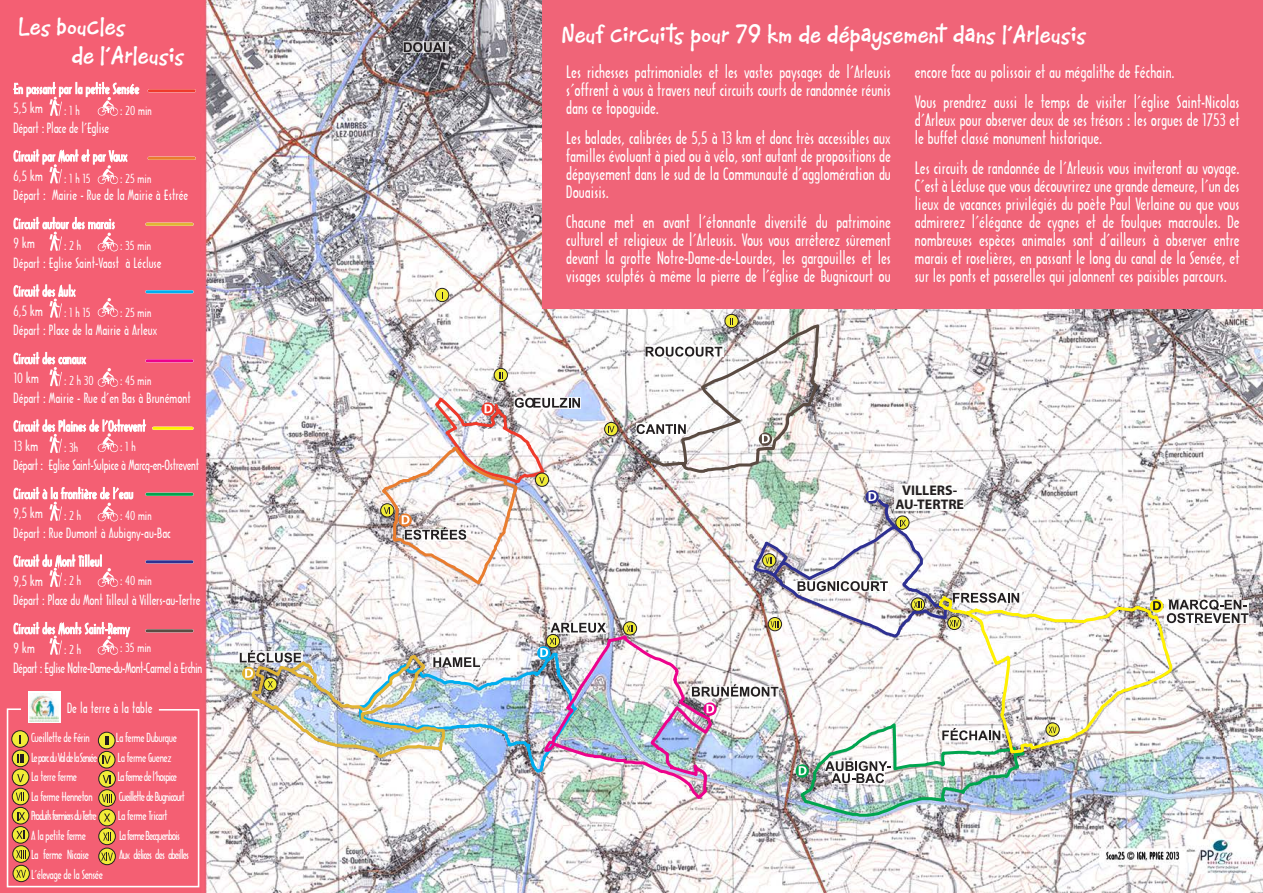
<style>
.page{position:relative;width:1263px;height:893px;background:#fff}
.page>*{position:absolute;margin:0;border:0;box-sizing:border-box;transform-origin:0 0}
.t1{font:800 24px/28.8px "CAC Norm";color:#fff}
.t2{font:16.5px/18px "Architecture Plain";color:#fff;text-align:justify}
.t3{font:700 13.95px/13.5px "Myriad Pro";color:#231f20;text-align:center}
.t4{font:13.5px/19.5px "Architecture Plain";color:#fff}
.t5{font:13.5px/19.5px "Architecture Plain";letter-spacing:-.025em;color:#fff}
.t6{font:13.5px/19.5px "Architecture Plain";letter-spacing:-.035em;color:#fff}
.t7{font:12px "Architecture Plain";letter-spacing:-.035em;color:#fff}
.t8{font:12px "Architecture Plain";letter-spacing:-.075em;color:#fff}
.t9{font:12px "Architecture Plain";letter-spacing:-.1em;color:#fff}
</style>
<div class="page">
<img style="left:0;top:0;width:1263px;height:893px">
<div style="left:725px;top:314px;width:13px;height:14px;background:#f1ec37;border-radius:50%"></div>
<div style="left:725px;top:314px;width:13px;height:14px;border:1px solid #231f20;border-radius:50%"></div>
<img style="left:1106px;top:852px;width:73px;height:7px">
<div style="left:542px;top:0;width:721px;height:309px;background:#f06478"></div>
<svg style="left:13px;top:82px;width:126px;height:34px;background:#f68090"></svg>
<svg style="left:14px;top:150px;width:114px;height:34px;background:#f68191"></svg>
<svg style="left:14px;top:217px;width:104px;height:35px;background:#f68090"></svg>
<svg style="left:97px;top:298px;width:21px;height:19px"></svg>
<svg style="left:14px;top:285px;width:62px;height:33px;background:#f68292"></svg>
<svg style="left:97px;top:368px;width:21px;height:19px"></svg>
<svg style="left:14px;top:352px;width:72px;height:34px;background:#f67f8f"></svg>
<svg style="left:14px;top:420px;width:132px;height:33px;background:#f68291"></svg>
<svg style="left:14px;top:487px;width:119px;height:35px;background:#f67f8f"></svg>
<svg style="left:14px;top:555px;width:104px;height:32px;background:#f68292"></svg>
<svg style="left:14px;top:622px;width:116px;height:33px;background:#f68493"></svg>
<svg style="left:238px;top:651px;width:2px;height:12px"></svg>
<hr style="left:149px;top:89px;width:45px;height:3px;background:#ef3a2b">
<hr style="left:149px;top:157px;width:45px;height:3px;background:#e97c2e">
<hr style="left:147px;top:223px;width:45px;height:3px;background:#e1b433">
<hr style="left:147px;top:290px;width:45px;height:3px;background:#00aeef">
<hr style="left:147px;top:359px;width:45px;height:3px;background:#ed028c">
<hr style="left:154px;top:427px;width:38px;height:3px;background:#fff101">
<hr style="left:147px;top:493px;width:45px;height:3px;background:#00a54f">
<hr style="left:147px;top:560px;width:45px;height:3px;background:#2e3092">
<hr style="left:147px;top:629px;width:45px;height:3px;background:#5a4b42">
<svg style="left:403px;top:42px;width:45px;height:10px"></svg>
<svg style="left:404px;top:42px;width:41px;height:10px"></svg>
<div style="left:28px;top:692px;width:32px;height:31px;background:#fff"></div>
<img style="left:30px;top:693px;width:25px;height:15px">
<svg style="left:435px;top:288px;width:14px;height:14px"></svg>
<div style="left:435px;top:288px;width:14px;height:14px;border:1px solid #231f20;border-radius:50%"></div>
<svg style="left:6px;top:708px;width:194px;height:180px;background:#ec6c71"></svg>
<img style="left:240px;top:318px;width:1008px;height:500px">
<p class="t1" style="left:71px;top:13px;width:115px;text-indent:-53px">Les boucles<br>de l’Arleusis</p>
<p class="t4" style="left:14px;top:98px;width:97px">5,5 km<br>Départ : Place de l’Eglise</p>
<p class="t4" style="left:14px;top:166px;width:176px">6,5 km<br>Départ : Mairie - Rue de la Mairie à Estrée</p>
<p class="t4" style="left:14px;top:233px;width:150px">9 km<br>Départ : Eglise Saint-Vaast à Lécluse</p>
<p class="t4" style="left:14px;top:301px;width:145px">6,5 km<br>Départ : Place de la Mairie à Arleux</p>
<p class="t4" style="left:14px;top:368px;width:179px">10 km<br>Départ : Mairie - Rue d’en Bas à Brunémont</p>
<p class="t5" style="left:14px;top:416px;width:187px">Circuit des Plaines de l’Ostrevent<br>13 km<br>Départ : Eglise Saint-Sulpice à Marcq-en-Ostrevent</p>
<p class="t4" style="left:14px;top:503px;width:159px">9,5 km<br>Départ : Rue Dumont à Aubigny-au-Bac</p>
<p class="t4" style="left:14px;top:571px;width:188px">9,5 km<br>Départ : Place du Mont Tilleul à Villers-au-Tertre</p>
<p class="t6" style="left:14px;top:638px;width:190px">9 km<br>Départ : Eglise Notre-Dame-du-Mont-Carmel à Erchin</p>
<p class="t7" style="left:64px;top:103px;width:17px">: 1 h</p>
<p class="t7" style="left:120px;top:103px;width:33px">: 20 min</p>
<p class="t7" style="left:64px;top:171px;width:28px">: 1 h 15</p>
<p class="t7" style="left:120px;top:171px;width:33px">: 25 min</p>
<p class="t7" style="left:64px;top:238px;width:18px">: 2 h</p>
<p class="t7" style="left:120px;top:238px;width:33px">: 35 min</p>
<p class="t7" style="left:64px;top:305px;width:28px">: 1 h 15</p>
<p class="t7" style="left:120px;top:305px;width:33px">: 25 min</p>
<p class="t7" style="left:64px;top:373px;width:31px">: 2 h 30</p>
<p class="t7" style="left:120px;top:373px;width:33px">: 45 min</p>
<p class="t7" style="left:64px;top:440px;width:16px">: 3h</p>
<p class="t7" style="left:120px;top:439px;width:17px">: 1 h</p>
<p class="t7" style="left:64px;top:508px;width:18px">: 2 h</p>
<p class="t7" style="left:120px;top:508px;width:33px">: 40 min</p>
<p class="t7" style="left:64px;top:573px;width:18px">: 2 h</p>
<p class="t7" style="left:120px;top:573px;width:33px">: 40 min</p>
<p class="t7" style="left:64px;top:642px;width:18px">: 2 h</p>
<p class="t7" style="left:120px;top:640px;width:33px">: 35 min</p>
<p class="t4" style="left:67px;top:699px;width:87px">De la terre à la table</p>
<p class="t7" style="left:31px;top:730px;width:60px">Cueillette de Férin</p>
<p class="t7" style="left:116px;top:730px;width:63px">La ferme Duburque</p>
<p class="t9" style="left:31px;top:750px;width:68px">Le porcdu Valde la Sensée</p>
<p class="t7" style="left:118px;top:750px;width:56px">La ferme Guenez</p>
<p class="t7" style="left:31px;top:769px;width:48px">La terre ferme</p>
<p class="t8" style="left:118px;top:769px;width:61px">La ferme de l’hospice</p>
<p class="t7" style="left:31px;top:789px;width:63px">La ferme Henneton</p>
<p class="t8" style="left:119px;top:789px;width:68px">Cueillette de Bugnicourt</p>
<p class="t9" style="left:31px;top:808px;width:67px">Produitsfermiersdu Tertre</p>
<p class="t7" style="left:118px;top:808px;width:51px">La ferme Tricart</p>
<p class="t7" style="left:31px;top:828px;width:56px">A la petite ferme</p>
<p class="t8" style="left:119px;top:828px;width:62px">La ferme Becquenbois</p>
<p class="t7" style="left:31px;top:847px;width:60px">La ferme Nicaise</p>
<p class="t8" style="left:119px;top:847px;width:71px">Aux délices des abeilles</p>
<p class="t7" style="left:31px;top:867px;width:74px">L’élevage de la Sensée</p>
<p class="t1" style="left:562px;top:21px;width:526px">Neuf circuits pour 79 km de dépaysement dans l’Arleusis</p>
<p class="t2" style="left:566px;top:63px;width:326px">Les richesses patrimoniales et les vastes paysages de l’Arleusis s’offrent à vous à travers neuf circuits courts de randonnée réunis dans ce topoguide.</p>
<p class="t2" style="left:566px;top:129px;width:326px">Les balades, calibrées de 5,5 à 13 km et donc très accessibles aux familles évoluant à pied ou à vélo, sont autant de propositions de dépaysement dans le sud de la Communauté d’agglomération du Douaisis.</p>
<p class="t2" style="left:566px;top:213px;width:326px">Chacune met en avant l’étonnante diversité du patrimoine culturel et religieux de l’Arleusis. Vous vous arrêterez sûrement devant la grotte Notre-Dame-de-Lourdes, les gargouilles et les visages sculptés à même la pierre de l’église de Bugnicourt ou</p>
<p class="t2" style="left:915px;top:57px;width:326px;line-height:30px">encore face au polissoir et au mégalithe de Féchain.<br>Vous prendrez aussi le temps de visiter l’église Saint-Nicolas</p>
<p class="t2" style="left:915px;top:111px;width:326px">d’Arleux pour observer deux de ses trésors : les orgues de 1753 et le buffet classé monument historique.</p>
<p class="t2" style="left:915px;top:159px;width:326px">Les circuits de randonnée de l’Arleusis vous inviteront au voyage.<br>C’est à Lécluse que vous découvrirez une grande demeure, l’un des lieux de vacances privilégiés du poète Paul Verlaine ou que vous admirerez l’élégance de cygnes et de foulques macroules. De nombreuses espèces animales sont d’ailleurs à observer entre marais et roselières, en passant le long du canal de la Sensée, et sur les ponts et passerelles qui jalonnent ces paisibles parcours.</p>
<p class="t3" style="left:895px;top:483px;width:70px">VILLERS-<br>AU-TERTRE</p>
</div>
